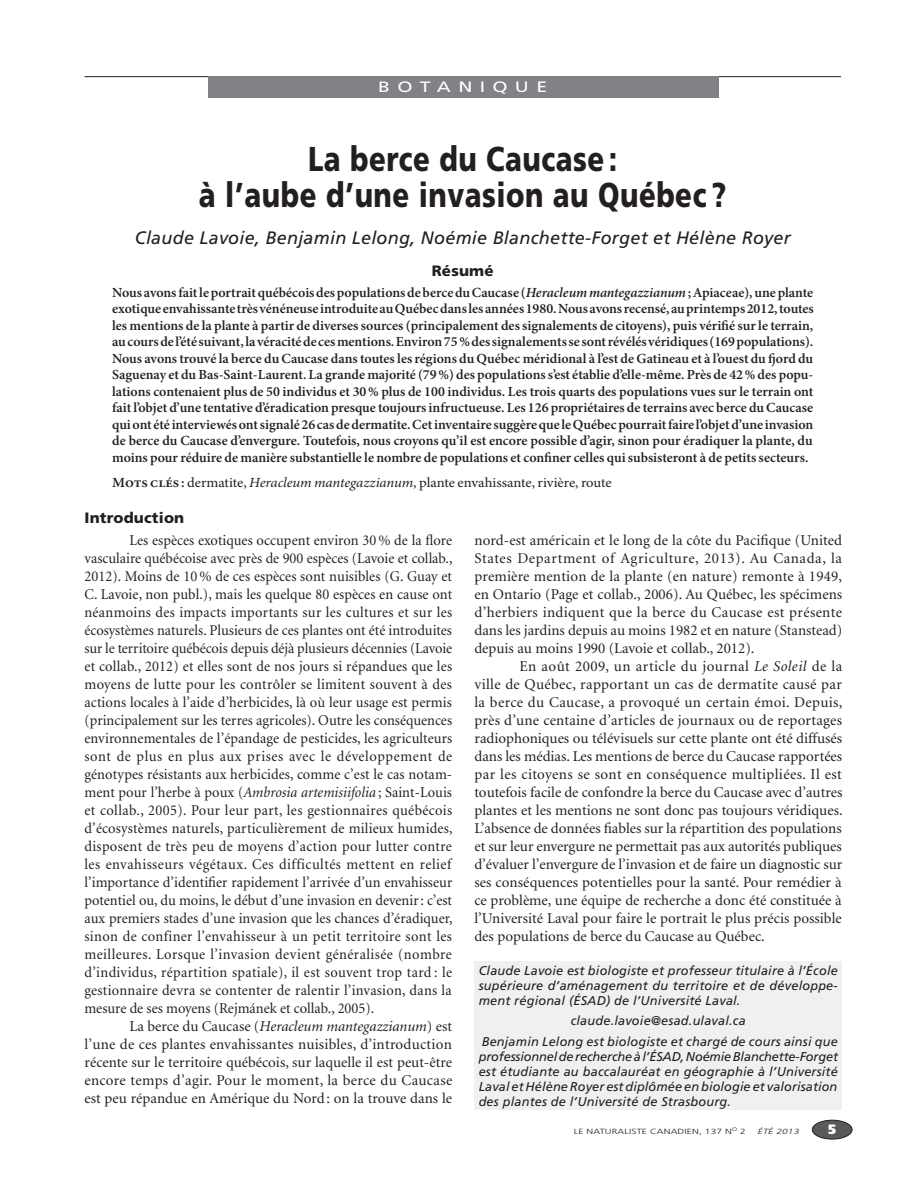
<style>
.page{position:relative;width:918px;height:1188px;background:#fff}
.page>*{position:absolute;margin:0;border:0;box-sizing:border-box;transform-origin:0 0}
.t1{font:900 34.5px/36px "Frutiger";letter-spacing:.02em;color:#231f20;text-align:center;scale:.8 1}
.t2{font:italic 18px "Frutiger";letter-spacing:.015em;color:#231f20}
.t3{font:15px/18px "Minion";color:#231f20;text-align:justify;scale:.96 1}
.t4{font:15px/18px "Minion";color:#231f20;text-align:justify}
.t5{font:900 15px "Frutiger";letter-spacing:.015em;color:#231f20}
.t6{font:15px "Frutiger";letter-spacing:.375em;color:#fff;scale:1.3 1}
.t7{font:600 13.95px/16.5px "Minion Pro";color:#231f20;text-align:justify}
.t8{font:13.95px "Minion Pro";letter-spacing:-.005em;color:#231f20;scale:1.05 1}
.t9{font:900 13.5px "Frutiger";color:#fff}
.t10{font:italic 12.75px/15px "Frutiger";letter-spacing:.015em;color:#231f20;text-align:justify}
.t11{font:300 7.5px "Frutiger";letter-spacing:.015em;color:#231f20;scale:1.35 1}
.t12{font:italic 300 7.5px "Frutiger";letter-spacing:.015em;color:#231f20;scale:1.35 1}
.s1{font-style:italic}
.s2{font-weight:600}
</style>
<div class="page">
<hr style="left:85px;top:76px;width:756px;height:1px;background:#231f20">
<div style="left:812px;top:1120px;width:40px;height:19px;background:#58595b;border-radius:50%"></div>
<div style="left:812px;top:1120px;width:40px;height:19px;border:1px solid #231f20;border-radius:50%"></div>
<div style="left:208px;top:76px;width:510px;height:22px;background:#808285"></div>
<div style="left:474px;top:961px;width:368px;height:149px;background:#eff0f0"></div>
<p class="t6" style="left:378px;top:78px;width:132px">BOTANIQUE</p>
<h1 class="t1" style="left:199px;top:140px;width:661px">La berce du Caucase :<br>à l’aube d’une invasion au Québec ?</h1>
<p class="t2" style="left:135px;top:227px;width:658px">Claude Lavoie, Benjamin Lelong, Noémie Blanchette-Forget et Hélène Royer</p>
<p class="t5" style="left:432px;top:261px;width:63px">Résumé</p>
<p class="t7" style="left:112px;top:285px;width:703px">Nous avons fait le portrait québécois des populations de berce du Caucase (<span class="s1">Heracleum mantegazzianum</span>; Apiaceae), une plante exotique envahissante très vénéneuse introduite au Québec dans les années 1980. Nous avons recensé, au printemps 2012, toutes les mentions de la plante à partir de diverses sources (principalement des signalements de citoyens), puis vérifié sur le terrain, au cours de l’été suivant, la véracité de ces mentions. Environ 75% des signalements se sont révélés véridiques (169 populations).<br>Nous avons trouvé la berce du Caucase dans toutes les régions du Québec méridional à l’est de Gatineau et à l’ouest du fjord du Saguenay et du Bas-Saint-Laurent. La grande majorité (79%) des populations s’est établie d’elle-même. Près de 42% des popu&shy;lations contenaient plus de 50 individus et 30% plus de 100 individus. Les trois quarts des populations vues sur le terrain ont fait l’objet d’une tentative d’éradication presque toujours infructueuse. Les 126 propriétaires de terrains avec berce du Caucase qui ont été interviewés ont signalé 26 cas de dermatite. Cet inventaire suggère que le Québec pourrait faire l’objet d’une invasion de berce du Caucase d’envergure. Toutefois, nous croyons qu’il est encore possible d’agir, sinon pour éradiquer la plante, du moins pour réduire de manière substantielle le nombre de populations et confiner celles qui subsisteront à de petits secteurs.</p>
<p class="t8" style="left:112px;top:474px;width:477px"><span class="s2">Mots clés :</span> dermatite, <span class="s1">Heracleum mantegazzianum</span>, plante envahissante, rivière, route</p>
<p class="t5" style="left:85px;top:509px;width:101px">Introduction</p>
<p class="t3" style="left:84px;top:532px;width:385px;text-indent:45px">Les espèces exotiques occupent environ 30 % de la flore vasculaire québécoise avec près de 900 espèces (Lavoie et collab., 2012). Moins de 10 % de ces espèces sont nuisibles (G. Guay et C. Lavoie, non publ.), mais les quelque 80 espèces en cause ont néanmoins des impacts importants sur les cultures et sur les écosystèmes naturels. Plusieurs de ces plantes ont été introduites sur le territoire québécois depuis déjà plusieurs décennies (Lavoie et collab., 2012) et elles sont de nos jours si répandues que les moyens de lutte pour les contrôler se limitent souvent à des actions locales à l’aide d’herbicides, là où leur usage est permis (principalement sur les terres agricoles). Outre les conséquences environnementales de l’épandage de pesticides, les agriculteurs sont de plus en plus aux prises avec le développement de génotypes résistants aux herbicides, comme c’est le cas notam&shy;ment pour l’herbe à poux (<span class="s1">Ambrosia artemisiifolia</span> ; Saint-Louis et collab., 2005). Pour leur part, les gestionnaires québécois d’écosystèmes naturels, particulièrement de milieux humides, disposent de très peu de moyens d’action pour lutter contre les envahisseurs végétaux. Ces difficultés mettent en relief l’importance d’identifier rapidement l’arrivée d’un envahisseur potentiel ou, du moins, le début d’une invasion en devenir: c’est aux premiers stades d’une invasion que les chances d’éradiquer, sinon de confiner l’envahisseur à un petit territoire sont les meilleures. Lorsque l’invasion devient généralisée (nombre d’individus, répartition spatiale), il est souvent trop tard : le gestionnaire devra se contenter de ralentir l’invasion, dans la mesure de ses moyens (Rejmánek et collab., 2005).</p>
<p class="t4" style="left:85px;top:1018px;width:369px;text-indent:45px">La berce du Caucase (<span class="s1">Heracleum mantegazzianum</span>) est l’une de ces plantes envahissantes nuisibles, d’introduction récente sur le territoire québécois, sur laquelle il est peut-être encore temps d’agir. Pour le moment, la berce du Caucase est peu répandue en Amérique du Nord: on la trouve dans le</p>
<p class="t4" style="left:474px;top:532px;width:369px">nord-est américain et le long de la côte du Pacifique (United States Department of Agriculture, 2013). Au Canada, la première mention de la plante (en nature) remonte à 1949, en Ontario (Page et collab., 2006). Au Québec, les spécimens d’herbiers indiquent que la berce du Caucase est présente dans les jardins depuis au moins 1982 et en nature (Stanstead) depuis au moins 1990 (Lavoie et collab., 2012).</p>
<p class="t4" style="left:474px;top:658px;width:370px;text-indent:45px">En août 2009, un article du journal <span class="s1">Le Soleil</span> de la ville de Québec, rapportant un cas de dermatite causé par la berce du Caucase, a provoqué un certain émoi. Depuis, près d’une centaine d’articles de journaux ou de reportages radiophoniques ou télévisuels sur cette plante ont été diffusés dans les médias. Les mentions de berce du Caucase rapportées par les citoyens se sont en conséquence multipliées. Il est toutefois facile de confondre la berce du Caucase avec d’autres plantes et les mentions ne sont donc pas toujours véridiques.<br>L’absence de données fiables sur la répartition des populations et sur leur envergure ne permettait pas aux autorités publiques d’évaluer l’envergure de l’invasion et de faire un diagnostic sur ses conséquences potentielles pour la santé. Pour remédier à ce problème, une équipe de recherche a donc été constituée à l’Université Laval pour faire le portrait le plus précis possible des populations de berce du Caucase au Québec.</p>
<p class="t10" style="left:479px;top:963px;width:361px">Claude Lavoie est biologiste et professeur titulaire à l’École supérieure d’aménagement du territoire et de développe&shy;ment régional (ÉSAD) de l’Université Laval.</p>
<p class="t10" style="left:482px;top:1011px;width:358px;line-height:20.1px;text-align:center">claude.lavoie@esad.ulaval.ca<br>Benjamin Lelong est biologiste et chargé de cours ainsi que</p>
<p class="t10" style="left:479px;top:1049px;width:361px">professionnel de recherche à l’ÉSAD, Noémie Blanchette-Forget est étudiante au baccalauréat en géographie à l’Université Laval et Hélène Royer est diplômée en biologie et valorisation des plantes de l’Université de Strasbourg.</p>
<p class="t11" style="left:574px;top:1127px;width:129px">LE NATURALISTE CANADIEN, 137 N<sup>O</sup> 2</p>
<p class="t12" style="left:758px;top:1127px;width:32px">ÉTÉ 2013</p>
<p class="t9" style="left:828px;top:1121px;width:9px">5</p>
</div>
